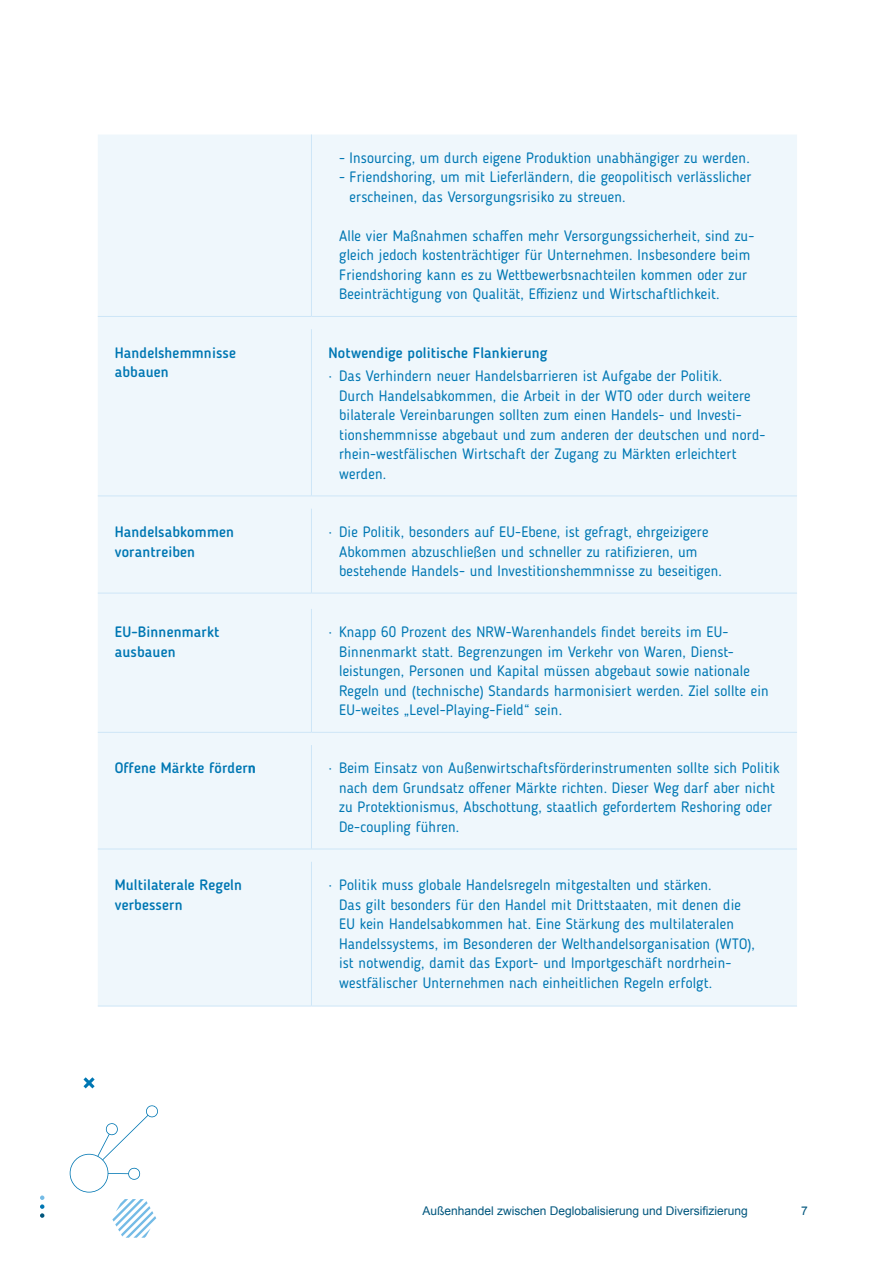
<style>
.page{position:relative;width:893px;height:1263px;background:#fff}
.page>*{position:absolute;margin:0;border:0;box-sizing:border-box;transform-origin:0 0}
.t1{font:15px/19.5px "Blogger Sans";letter-spacing:.01em;color:#0077b3}
.t2{font:500 15px/19.5px "Blogger Sans";letter-spacing:.01em;color:#0077b3}
.t3{font:12px "Arial";color:#00567d}
.s1{font-weight:700}
</style>
<div class="page">
<svg style="left:70px;top:1105px;width:88px;height:87px"></svg>
<svg style="left:83px;top:1077px;width:12px;height:11px"></svg>
<svg style="left:40px;top:1195px;width:4px;height:23px"></svg>
<svg style="left:112px;top:1199px;width:44px;height:39px"></svg>
<div style="left:98px;top:135px;width:699px;height:871px;background:#eff7fc"></div>
<hr style="left:311px;top:135px;width:1px;height:181px;background:#cee6f7">
<hr style="left:311px;top:329px;width:1px;height:166px;background:#cee6f7">
<hr style="left:311px;top:509px;width:1px;height:84px;background:#cee6f7">
<hr style="left:311px;top:609px;width:1px;height:123px;background:#cee6f7">
<hr style="left:311px;top:745px;width:1px;height:104px;background:#cee6f7">
<hr style="left:311px;top:862px;width:1px;height:144px;background:#cee6f7">
<hr style="left:98px;top:316px;width:213px;height:1px;background:#cee6f7">
<hr style="left:311px;top:316px;width:486px;height:1px;background:#cee6f7">
<hr style="left:98px;top:495px;width:213px;height:1px;background:#cee6f7">
<hr style="left:311px;top:495px;width:486px;height:1px;background:#cee6f7">
<hr style="left:98px;top:593px;width:213px;height:1px;background:#cee6f7">
<hr style="left:311px;top:593px;width:486px;height:1px;background:#cee6f7">
<hr style="left:98px;top:732px;width:213px;height:1px;background:#cee6f7">
<hr style="left:311px;top:732px;width:486px;height:1px;background:#cee6f7">
<hr style="left:98px;top:849px;width:213px;height:1px;background:#cee6f7">
<hr style="left:311px;top:849px;width:486px;height:1px;background:#cee6f7">
<hr style="left:98px;top:1006px;width:213px;height:1px;background:#cee6f7">
<hr style="left:311px;top:1006px;width:486px;height:1px;background:#cee6f7">
<p class="t1" style="left:339px;top:148px;width:412px">- Insourcing, um durch eigene Produktion unabhängiger zu werden.</p>
<p class="t1" style="left:349px;top:167px;width:404px;text-indent:-10px">- Friendshoring, um mit Lieferländern, die geopolitisch verlässlicher erscheinen, das Versorgungsrisiko zu streuen.</p>
<p class="t1" style="left:339px;top:226px;width:417px">Alle vier Maßnahmen schaffen mehr Versorgungssicherheit, sind zu&shy;gleich jedoch kostenträchtiger für Unternehmen. Insbesondere beim Friendshoring kann es zu Wettbewerbsnachteilen kommen oder zur Beeinträchtigung von Qualität, Effizienz und Wirtschaftlichkeit.</p>
<p class="t2" style="left:115px;top:343px;width:123px">Handelshemmnisse abbauen</p>
<p class="t2" style="left:328px;top:343px;width:220px">Notwendige politische Flankierung</p>
<p class="t1" style="left:339px;top:366px;width:428px;text-indent:-11px">· Das Verhindern neuer Handelsbarrieren ist Aufgabe der Politik.<br>Durch Handelsabkommen, die Arbeit in der WTO oder durch weitere bilaterale Vereinbarungen sollten zum einen Handels- und Investi&shy;tionshemmnisse abgebaut und zum anderen der deutschen und nord&shy;rhein-westfälischen Wirtschaft der Zugang zu Märkten erleichtert werden.</p>
<p class="t2" style="left:115px;top:522px;width:121px">Handelsabkommen vorantreiben</p>
<p class="t1" style="left:339px;top:522px;width:384px;text-indent:-11px">· Die Politik, besonders auf EU-Ebene, ist gefragt, ehrgeizigere<br>Abkommen abzuschließen und schneller zu ratifizieren, um bestehende Handels- und Investitionshemmnisse zu beseitigen.</p>
<p class="t2" style="left:115px;top:622px;width:106px">EU-Binnenmarkt ausbauen</p>
<p class="t1" style="left:339px;top:622px;width:431px;text-indent:-11px">· Knapp 60 Prozent des NRW-Warenhandels findet bereits im EU-Binnenmarkt statt. Begrenzungen im Verkehr von Waren, Dienst&shy;leistungen, Personen und Kapital müssen abgebaut sowie nationale Regeln und (technische) Standards harmonisiert werden. Ziel sollte ein EU-weites „Level-Playing-Field“ sein.</p>
<p class="t2" style="left:115px;top:758px;width:143px">Offene Märkte förder<span class="s1">n</span></p>
<p class="t1" style="left:339px;top:758px;width:442px;text-indent:-11px">· Beim Einsatz von Außenwirtschaftsförderinstrumenten sollte sich Politik nach dem Grundsatz offener Märkte richten. Dieser Weg darf aber nicht zu Protektionismus, Abschottung, staatlich gefordertem Reshoring oder De-coupling führen.</p>
<p class="t2" style="left:115px;top:875px;width:129px">Multilaterale Regeln verbessern</p>
<p class="t1" style="left:339px;top:875px;width:417px;text-indent:-11px">· Politik muss globale Handelsregeln mitgestalten und stärken.<br>Das gilt besonders für den Handel mit Drittstaaten, mit denen die EU kein Handelsabkommen hat. Eine Stärkung des multilateralen Handelssystems, im Besonderen der Welthandelsorganisation (WTO), ist notwendig, damit das Export- und Importgeschäft nordrhein&shy;westfälischer Unternehmen nach einheitlichen Regeln erfolgt.</p>
<p class="t3" style="left:422px;top:1203px;width:327px">Außenhandel zwischen Deglobalisierung und Diversifizierung</p>
<p class="t3" style="left:801px;top:1203px;width:8px">7</p>
</div>
